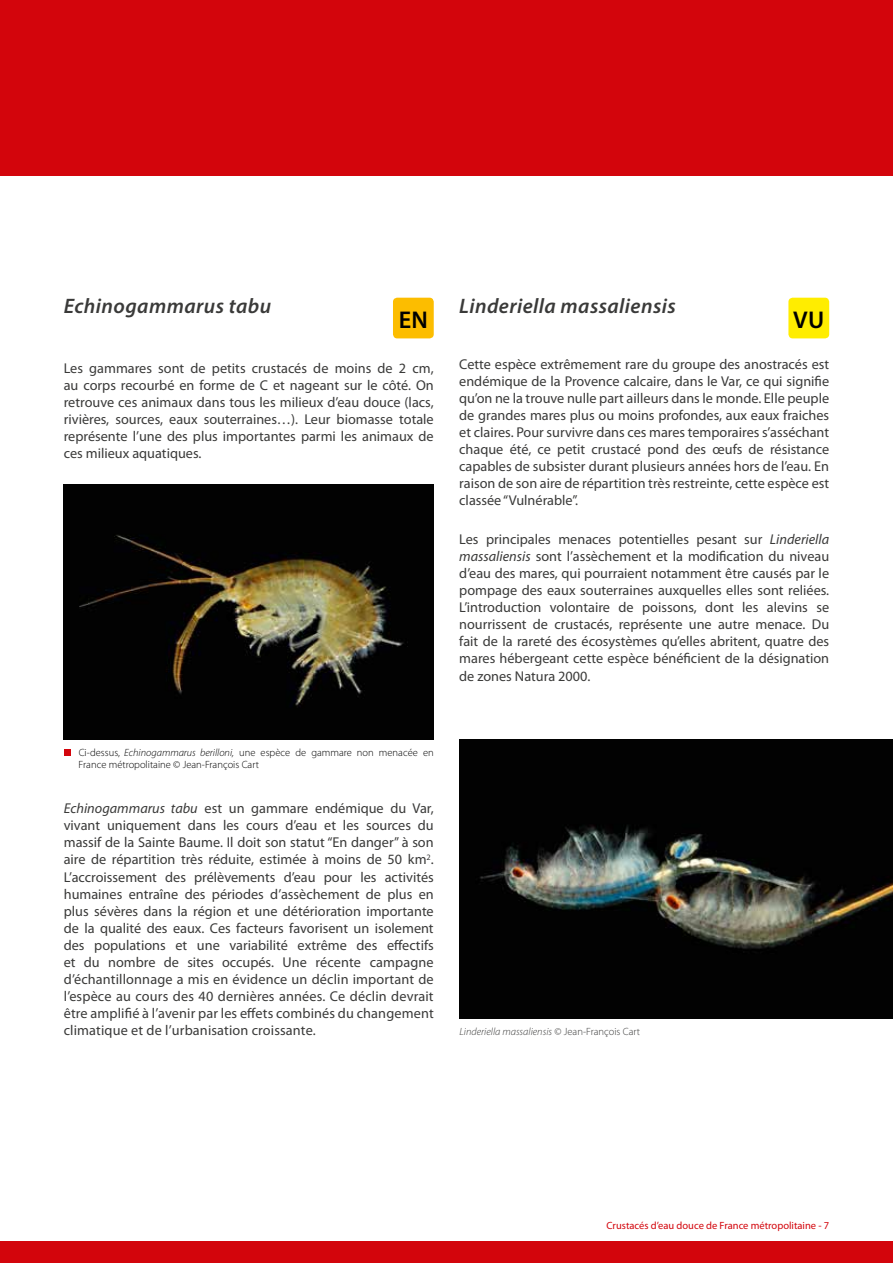
<style>
.page{position:relative;width:893px;height:1263px;background:#fff}
.page>*{position:absolute;margin:0;border:0;box-sizing:border-box;transform-origin:0 0}
.t1{font:600 24.3px "Myriad Pro";color:#000}
.t2{font:italic 600 21px "Myriad Pro";letter-spacing:.02em;color:#3a3a39}
.t3{font:14.25px/17.1px "Myriad Pro";color:#3a3a39;text-align:justify}
.t4{font:300 10.5px/12px "Myriad Pro";color:#000}
.t5{font:10.5px "Myriad Pro";color:#d3050c}
.t6{font:italic 300 10.5px "Myriad Pro";color:#3a3a39}
.s1{font-style:italic}
.s2{font-style:normal}
</style>
<div class="page">
<div style="left:0;top:0;width:893px;height:176px;background:#d3050c"></div>
<div style="left:0;top:1241px;width:893px;height:22px;background:#d3050c"></div>
<div style="left:788px;top:298px;width:41px;height:40px;background:#ffed00;border-radius:4px"></div>
<img style="left:460px;top:740px;width:433px;height:278px">
<img style="left:64px;top:485px;width:370px;height:255px">
<div style="left:64px;top:749px;width:7px;height:7px;background:#d3050c"></div>
<div style="left:393px;top:298px;width:41px;height:40px;background:#fcbd00;border-radius:4px"></div>
<h2 class="t2" style="left:64px;top:293px;width:209px">Echinogammarus tabu</h2>
<h1 class="t1" style="left:399px;top:304px;width:31px">EN</h1>
<h2 class="t2" style="left:459px;top:293px;width:218px">Linderiella massaliensis</h2>
<h1 class="t1" style="left:793px;top:304px;width:33px">VU</h1>
<p class="t3" style="left:64px;top:359px;width:371px">Les gammares sont de petits crustacés de moins de 2 cm, au corps recourbé en forme de C et nageant sur le côté. On retrouve ces animaux dans tous les milieux d’eau douce (lacs, rivières, sources, eaux souterraines…). Leur biomasse totale représente l’une des plus importantes parmi les animaux de ces milieux aquatiques.</p>
<p class="t3" style="left:459px;top:355px;width:371px">Cette espèce extrêmement rare du groupe des anostracés est endémique de la Provence calcaire, dans le Var, ce qui signifie qu’on ne la trouve nulle part ailleurs dans le monde. Elle peuple de grandes mares plus ou moins profondes, aux eaux fraiches et claires. Pour survivre dans ces mares temporaires s’asséchant chaque été, ce petit crustacé pond des œufs de résistance capables de subsister durant plusieurs années hors de l’eau. En raison de son aire de répartition très restreinte, cette espèce est classée “Vulnérable”.</p>
<p class="t3" style="left:459px;top:530px;width:371px">Les principales menaces potentielles pesant sur <span class="s1">Linderiella massaliensis</span> sont l’assèchement et la modification du niveau d’eau des mares, qui pourraient notamment être causés par le pompage des eaux souterraines auxquelles elles sont reliées.<br>L’introduction volontaire de poissons, dont les alevins se nourrissent de crustacés, représente une autre menace. Du fait de la rareté des écosystèmes qu’elles abritent, quatre des mares hébergeant cette espèce bénéficient de la désignation de zones Natura 2000.</p>
<p class="t4" style="left:79px;top:747px;width:357px">Ci-dessus, <span class="s1">Echinogammarus berilloni,</span> une espèce de gammare non menacée en<br>France métropolitaine © Jean-François Cart</p>
<p class="t3" style="left:64px;top:799px;width:371px"><span class="s1">Echinogammarus tabu</span> est un gammare endémique du Var, vivant uniquement dans les cours d’eau et les sources du massif de la Sainte Baume. Il doit son statut “En danger” à son aire de répartition très réduite, estimée à moins de 50 km<sup>2</sup>.<br>L’accroissement des prélèvements d’eau pour les activités humaines entraîne des périodes d’assèchement de plus en plus sévères dans la région et une détérioration importante de la qualité des eaux. Ces facteurs favorisent un isolement des populations et une variabilité extrême des effectifs et du nombre de sites occupés. Une récente campagne d’échantillonnage a mis en évidence un déclin important de l’espèce au cours des 40 dernières années. Ce déclin devrait être amplifié à l’avenir par les effets combinés du changement climatique et de l’urbanisation croissante.</p>
<p class="t6" style="left:460px;top:1025px;width:182px">Linderiella massaliensis <span class="s2">© Jean-François Cart</span></p>
<p class="t5" style="left:607px;top:1219px;width:224px">Crustacés d’eau douce de France métropolitaine - 7</p>
</div>
